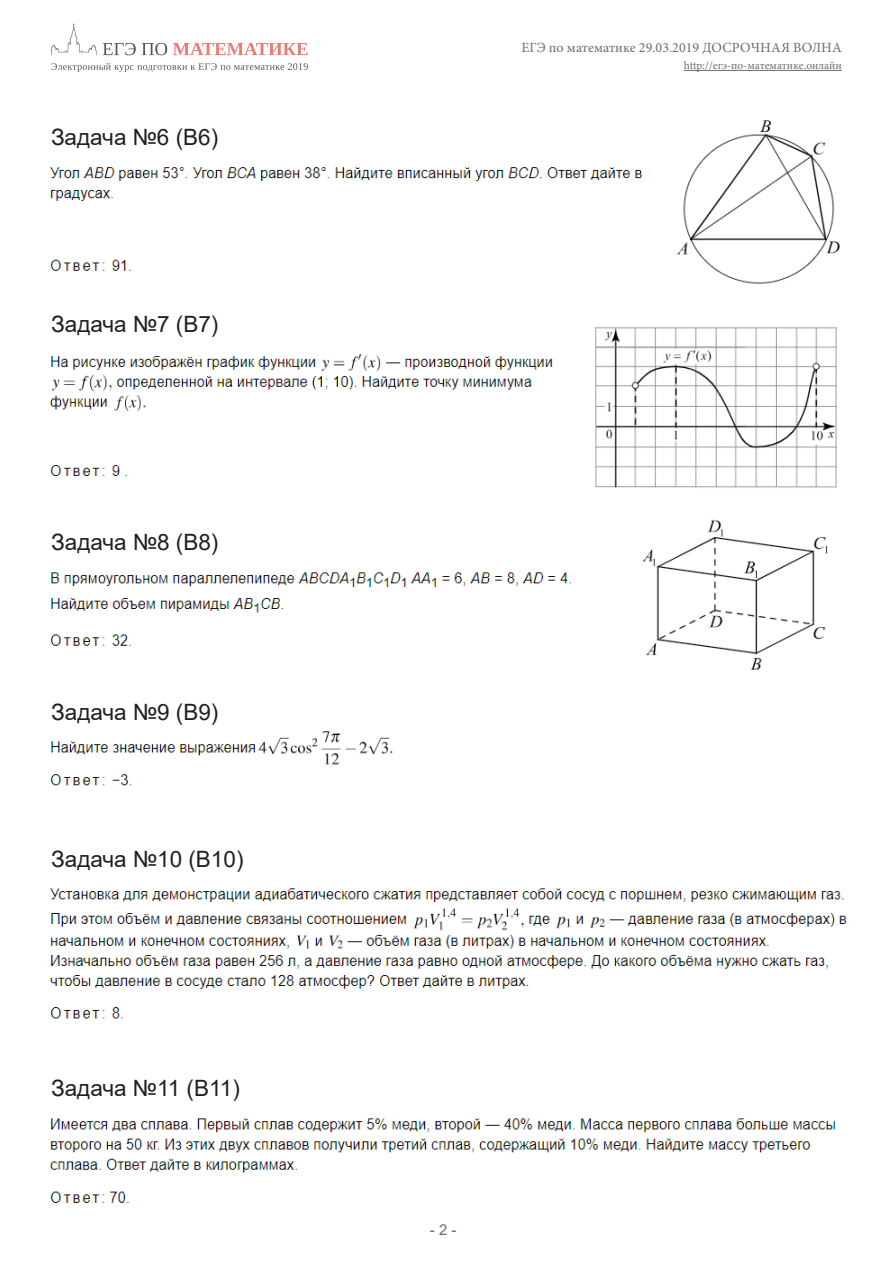
<style>
.page{position:relative;width:893px;height:1263px;background:#fff}
.page>*{position:absolute;margin:0;border:0;box-sizing:border-box;transform-origin:0 0}
.t1{font:22.5px "Arial";color:#231f20}
.t2{font:15px "Arial";color:#6c6d70}
.t3{font:14.1px "Minion Pro";color:#6c6d70}
.t4{font:11.55px "Minion Pro";letter-spacing:-.005em;color:#6c6d70}
</style>
<div class="page">
<svg style="left:51px;top:63px;width:257px;height:9px"></svg>
<svg style="left:51px;top:23px;width:45px;height:32px"></svg>
<svg style="left:103px;top:43px;width:33px;height:12px"></svg>
<svg style="left:142px;top:43px;width:25px;height:12px"></svg>
<svg style="left:173px;top:43px;width:134px;height:12px"></svg>
<hr style="left:684px;top:70px;width:158px;height:1px;background:#6c6d70">
<img style="left:50px;top:572px;width:521px;height:41px">
<img style="left:642px;top:519px;width:186px;height:151px">
<img style="left:50px;top:634px;width:82px;height:12px">
<img style="left:50px;top:731px;width:343px;height:34px">
<img style="left:50px;top:774px;width:82px;height:12px">
<img style="left:50px;top:888px;width:797px;height:131px">
<img style="left:50px;top:1118px;width:786px;height:55px">
<img style="left:50px;top:1191px;width:79px;height:12px">
<img style="left:49px;top:167px;width:593px;height:34px">
<img style="left:50px;top:259px;width:82px;height:12px">
<img style="left:676px;top:120px;width:164px;height:164px">
<img style="left:50px;top:353px;width:503px;height:59px">
<img style="left:50px;top:465px;width:77px;height:11px">
<img style="left:594px;top:327px;width:243px;height:161px">
<p class="t1" style="left:51px;top:121px;width:169px">Задача №6 (B6)</p>
<p class="t1" style="left:51px;top:309px;width:169px">Задача №7 (B7)</p>
<p class="t1" style="left:51px;top:527px;width:169px">Задача №8 (B8)</p>
<p class="t1" style="left:51px;top:696px;width:169px">Задача №9 (B9)</p>
<p class="t1" style="left:51px;top:843px;width:194px">Задача №10 (B10)</p>
<p class="t1" style="left:51px;top:1072px;width:190px">Задача №11 (B11)</p>
<p class="t3" style="left:522px;top:38px;width:322px">ЕГЭ по математике 29.03.2019 ДОСРОЧНАЯ ВОЛНА</p>
<p class="t4" style="left:684px;top:58px;width:160px">http://егэ-по-математике.онлайн</p>
<p class="t2" style="left:430px;top:1219px;width:28px">- 2 -</p>
</div>
